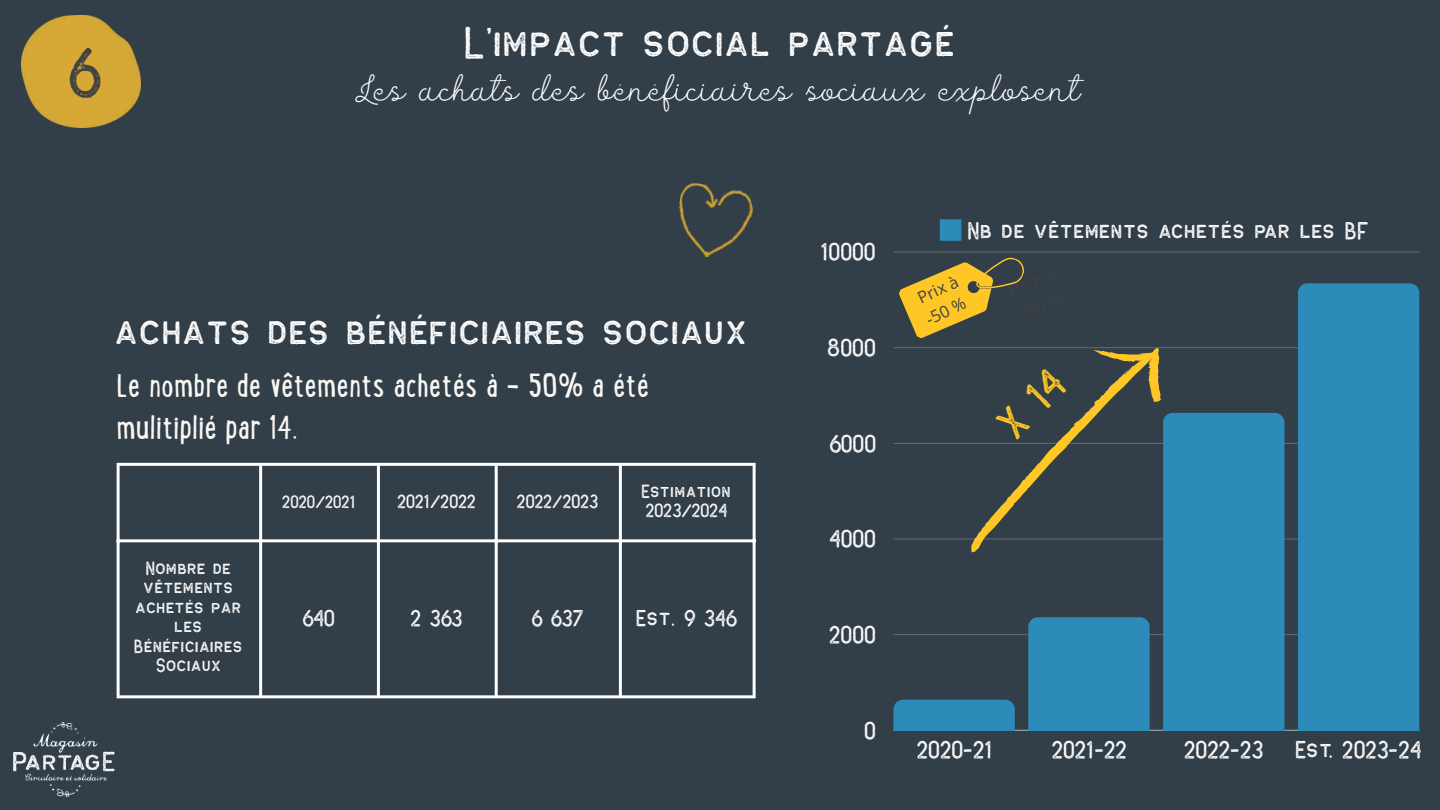
<style>
.page{position:relative;width:1440px;height:810px;background:#323e48}
.page>*{position:absolute;margin:0;border:0;box-sizing:border-box;transform-origin:0 0}
.t1{font:50px "Antone Block";color:#424242}
.t2{font:35.7px "Cretina";color:#fff}
.t3{font:32.7px "Antone Block";color:#fff}
.t4{font:31px "Antone Block";color:#fff}
.t5{font:30px/42px "Lunch Box";color:#f8f7f2}
.t6{font:17.9px "Antone Block";color:#fff}
.t7{font:16.8px "Antone Block";color:#fff}
.t8{font:16.6px/23px "Open Sans";color:#424242}
.t9{font:14px/19.5px "Antone Block";color:#fff;text-align:center}
.t10{font:13.8px/18.8px "Antone Block";color:#fff;text-align:center}
.t11{font:12.8px "Antone Block";color:#fff}
</style>
<div class="page">
<img style="left:14px;top:722px;width:101px;height:75px">
<img style="left:21px;top:15px;width:119px;height:113px">
<img style="left:678px;top:182px;width:76px;height:75px">
<hr style="left:117px;top:466px;width:3px;height:229px;background:#fff">
<hr style="left:259px;top:466px;width:3px;height:229px;background:#fff">
<hr style="left:377px;top:466px;width:3px;height:229px;background:#fff">
<hr style="left:495px;top:466px;width:3px;height:229px;background:#fff">
<hr style="left:619px;top:466px;width:3px;height:229px;background:#fff">
<hr style="left:753px;top:466px;width:3px;height:229px;background:#fff">
<hr style="left:117px;top:463px;width:639px;height:3px;background:#fff">
<hr style="left:117px;top:539px;width:639px;height:3px;background:#fff">
<hr style="left:117px;top:695px;width:639px;height:3px;background:#fff">
<hr style="left:893px;top:634px;width:526px;height:1px;background:#fff">
<hr style="left:893px;top:539px;width:526px;height:1px;background:#fff">
<hr style="left:893px;top:443px;width:526px;height:1px;background:#fff">
<hr style="left:893px;top:347px;width:526px;height:1px;background:#fff">
<hr style="left:893px;top:252px;width:526px;height:1px;background:#fff">
<hr style="left:893px;top:730px;width:526px;height:1px;background:#fff">
<div style="left:893px;top:700px;width:122px;height:30px;background:#2d8bba"></div>
<div style="left:1028px;top:617px;width:122px;height:113px;background:#2d8bba"></div>
<div style="left:1163px;top:413px;width:121px;height:317px;background:#2d8bba"></div>
<div style="left:1298px;top:283px;width:121px;height:447px;background:#2d8bba"></div>
<svg style="left:941px;top:347px;width:217px;height:206px"></svg>
<svg style="left:1098px;top:350px;width:11px;height:6px"></svg>
<svg style="left:1128px;top:347px;width:57px;height:57px"></svg>
<svg style="left:893px;top:219px;width:177px;height:221px"></svg>
<h1 class="t1" style="left:70px;top:46px;width:34px">6</h1>
<h3 class="t3" style="left:466px;top:25px;width:493px">L’impact social partagé</h3>
<h2 class="t2" style="left:358px;top:68px;width:726px">Les achats des bénéficiaires sociaux explosent</h2>
<h3 class="t4" style="left:117px;top:315px;width:634px">achats des bénéficiaires sociaux</h3>
<h3 class="t5" style="left:116px;top:368px;width:534px">Le nombre de vêtements achetés à - 50% a été mulitiplié par 14.</h3>
<p class="t9" style="left:135px;top:559px;width:110px">Nombre de vêtements achetés par les<br>Bénéficiaires<br>Sociaux</p>
<p class="t11" style="left:283px;top:495px;width:75px">2020/2021</p>
<p class="t10" style="left:398px;top:493px;width:80px">2021/2022</p>
<p class="t10" style="left:518px;top:493px;width:83px">2022/2023</p>
<p class="t10" style="left:642px;top:483px;width:91px">Estimation<br>2023/2024</p>
<p class="t7" style="left:303px;top:609px;width:34px">640</p>
<p class="t7" style="left:411px;top:609px;width:53px">2 363</p>
<p class="t7" style="left:532px;top:609px;width:54px">6 637</p>
<p class="t7" style="left:637px;top:609px;width:102px">Est. 9 346</p>
<p class="t6" style="left:821px;top:243px;width:57px">10000</p>
<p class="t6" style="left:828px;top:338px;width:50px">8000</p>
<p class="t6" style="left:830px;top:434px;width:49px">6000</p>
<p class="t6" style="left:830px;top:530px;width:48px">4000</p>
<p class="t6" style="left:830px;top:625px;width:48px">2000</p>
<p class="t6" style="left:865px;top:721px;width:13px">0</p>
<p class="t6" style="left:969px;top:221px;width:403px">Nb de vêtements achetés par les BF</p>
<p class="t8" style="left:912px;top:289px;width:46px;rotate:-25deg">Prix à -50 %</p>
<p class="t6" style="left:918px;top:740px;width:77px">2020-21</p>
<p class="t6" style="left:1053px;top:740px;width:77px">2021-22</p>
<p class="t6" style="left:1185px;top:740px;width:80px">2022-23</p>
<p class="t6" style="left:1296px;top:740px;width:128px">Est. 2023-24</p>
</div>
